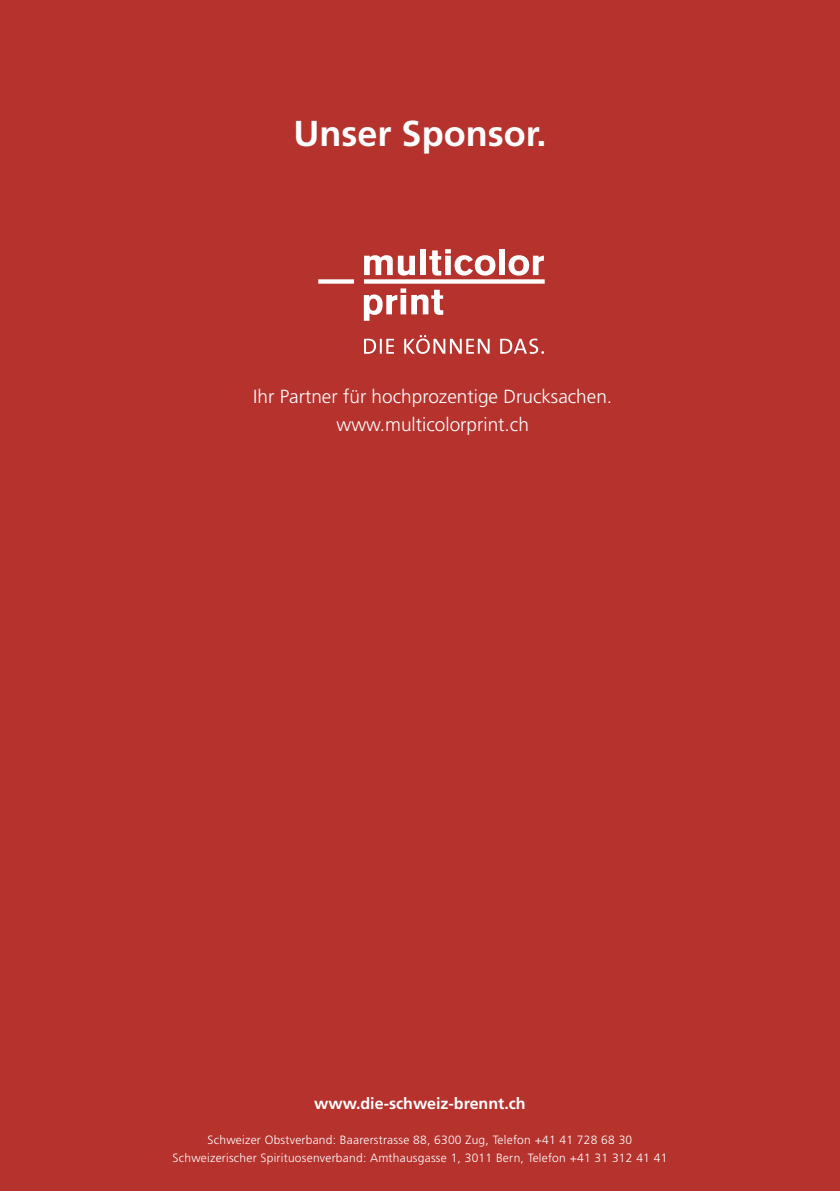
<style>
.page{position:relative;width:840px;height:1191px;background:#fff}
.page>*{position:absolute;margin:0;border:0;box-sizing:border-box;transform-origin:0 0}
.t1{font:700 36px "Frutiger LT Std";color:#fff}
.t2{font:300 19px/28px "Frutiger LT Std";color:#fff;text-align:center}
.t3{font:700 16px "Frutiger LT Std";color:#fff}
.t4{font:300 12px/18px "Frutiger LT Std";letter-spacing:.02em;color:#fff;text-align:center}
</style>
<div class="page">
<div style="left:0;top:0;width:839px;height:1191px;background:#b5322d"></div>
<svg style="left:318px;top:249px;width:226px;height:72px"></svg>
<svg style="left:364px;top:335px;width:179px;height:19px"></svg>
<h1 class="t1" style="left:293px;top:112px;width:254px">Unser Sponsor.</h1>
<h2 class="t2" style="left:253px;top:382px;width:360px">Ihr Partner für hochprozentige Drucksachen. www.multicolorprint.ch</h2>
<h3 class="t3" style="left:314px;top:1093px;width:213px">www.die-schweiz-brennt.ch</h3>
<p class="t4" style="left:172px;top:1130px;width:496px">Schweizer Obstverband: Baarerstrasse 88, 6300 Zug, Telefon +41 41 728 68 30<br>Schweizerischer Spirituosenverband: Amthausgasse 1, 3011 Bern, Telefon +41 31 312 41 41</p>
</div>
